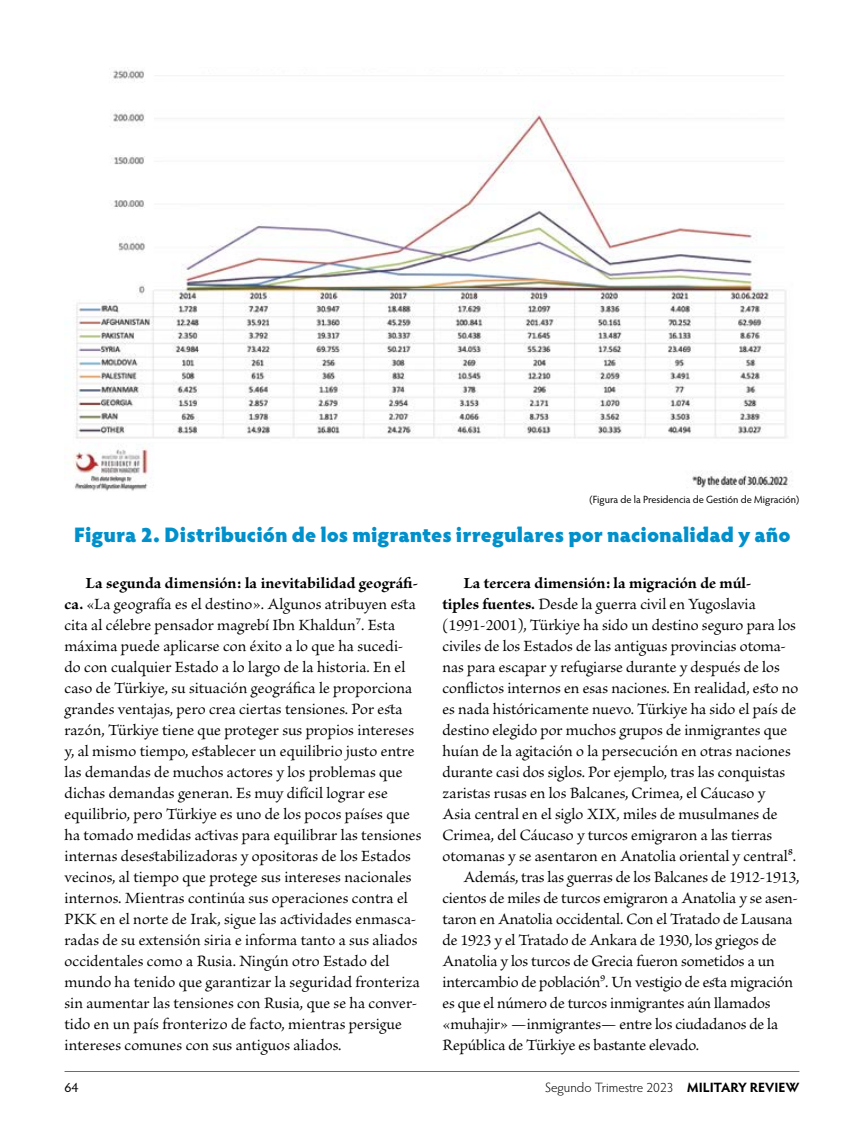
<style>
.page{position:relative;width:864px;height:1134px;background:#fff}
.page>*{position:absolute;margin:0;border:0;box-sizing:border-box;transform-origin:0 0}
.t1{font:900 21px "Hypatia Sans Pro";color:#0090cc}
.body{font:16.5px/21px "Brioso Pro";color:#000}
.t2{font:300 13.5px "Hypatia Sans Pro";color:#000}
.t3{font:13.5px "Hypatia Sans Pro";color:#000}
.t4{font:10.5px "Hypatia Sans Pro";color:#000}
.s1{font-weight:700}
</style>
<div class="page">
<hr style="left:65px;top:1071px;width:734px;height:1px;background:#58595b">
<img style="left:73px;top:70px;width:717px;height:421px">
<p class="t4" style="left:589px;top:492px;width:211px">(Figura de la Presidencia de Gestión de Migración)</p>
<p class="t1" style="left:74px;top:519px;width:718px">Figura 2. Distribución de los migrantes irregulares por nacionalidad y año</p>
<p class="body" style="left:65px;top:573px;width:359px;text-indent:21px"><span class="s1">La segunda dimensión: la inevitabilidad geográfi&shy;ca.</span> «La geografía es el destino». Algunos atribuyen esta cita al célebre pensador magrebí Ibn Khaldun7. Esta máxima puede aplicarse con éxito a lo que ha sucedi&shy;do con cualquier Estado a lo largo de la historia. En el caso de Türkiye, su situación geográfica le proporciona grandes ventajas, pero crea ciertas tensiones. Por esta razón, Türkiye tiene que proteger sus propios intereses y, al mismo tiempo, establecer un equilibrio justo entre las demandas de muchos actores y los problemas que dichas demandas generan. Es muy difícil lograr ese equilibrio, pero Türkiye es uno de los pocos países que ha tomado medidas activas para equilibrar las tensiones internas desestabilizadoras y opositoras de los Estados vecinos, al tiempo que protege sus intereses nacionales internos. Mientras continúa sus operaciones contra el PKK en el norte de Irak, sigue las actividades enmasca&shy;radas de su extensión siria e informa tanto a sus aliados occidentales como a Rusia. Ningún otro Estado del mundo ha tenido que garantizar la seguridad fronteriza sin aumentar las tensiones con Rusia, que se ha conver&shy;tido en un país fronterizo de facto, mientras persigue intereses comunes con sus antiguos aliados.</p>
<p class="body" style="left:443px;top:573px;width:357px;text-indent:21px"><span class="s1">La tercera dimensión: la migración de múl-<br>tiples fuentes.</span> Desde la guerra civil en Yugoslavia (1991-2001), Türkiye ha sido un destino seguro para los civiles de los Estados de las antiguas provincias otoma&shy;nas para escapar y refugiarse durante y después de los conflictos internos en esas naciones. En realidad, esto no es nada históricamente nuevo. Türkiye ha sido el país de destino elegido por muchos grupos de inmigrantes que huían de la agitación o la persecución en otras naciones durante casi dos siglos. Por ejemplo, tras las conquistas zaristas rusas en los Balcanes, Crimea, el Cáucaso y<br>Asia central en el siglo XIX, miles de musulmanes de Crimea, del Cáucaso y turcos emigraron a las tierras otomanas y se asentaron en Anatolia oriental y central8.</p>
<p class="body" style="left:443px;top:867px;width:358px;text-indent:21px">Además, tras las guerras de los Balcanes de 1912-1913, cientos de miles de turcos emigraron a Anatolia y se asen&shy;taron en Anatolia occidental. Con el Tratado de Lausana de 1923 y el Tratado de Ankara de 1930, los griegos de Anatolia y los turcos de Grecia fueron sometidos a un intercambio de población9. Un vestigio de esta migración es que el número de turcos inmigrantes aún llamados «muhajir» —inmigrantes— entre los ciudadanos de la República de Türkiye es bastante elevado.</p>
<p class="t3" style="left:64px;top:1078px;width:15px">64</p>
<p class="t2" style="left:545px;top:1079px;width:256px">Segundo Trimestre 2023 <span class="s1">MILITARY REVIEW</span></p>
</div>
